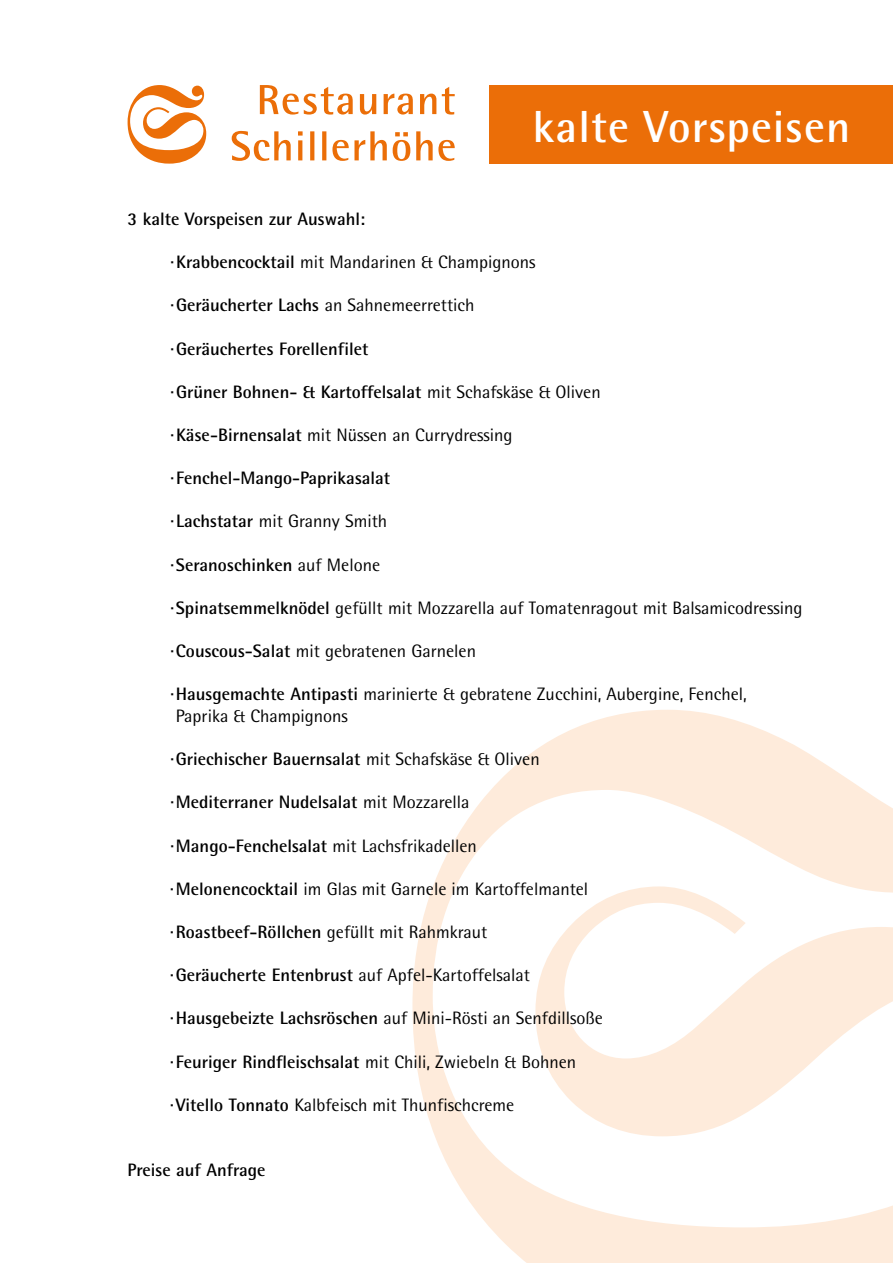
<style>
.page{position:relative;width:893px;height:1263px;background:#fff}
.page>*{position:absolute;margin:0;border:0;box-sizing:border-box;transform-origin:0 0}
.t1{font:700 45px "Rotis Semi Sans Std";letter-spacing:.025em;color:#fff}
.t2{font:18px/21.6px "Rotis Semi Sans Std";color:#000}
.t3{font:700 18px "Rotis Semi Sans Std";color:#000}
.s1{font-weight:700}
.s2{font-weight:400}
</style>
<div class="page">
<svg style="left:412px;top:710px;width:481px;height:553px"></svg>
<div style="left:489px;top:85px;width:404px;height:79px;background:#eb6e08"></div>
<svg style="left:260px;top:85px;width:195px;height:30px"></svg>
<svg style="left:232px;top:131px;width:223px;height:30px"></svg>
<svg style="left:128px;top:85px;width:78px;height:79px"></svg>
<h1 class="t1" style="left:533px;top:99px;width:319px">kalte Vorspeisen</h1>
<p class="t3" style="left:128px;top:208px;width:239px">3 kalte Vorspeisen zur Auswahl:</p>
<p class="t2" style="left:170px;top:251px;width:367px"><span class="s1">·Krabbencocktail</span> mit Mandarinen &amp; Champignons</p>
<p class="t3" style="left:170px;top:294px;width:306px">·Geräucherter Lachs <span class="s2">an Sahnemeerrettich</span></p>
<p class="t3" style="left:170px;top:337px;width:200px">·Geräuchertes Forellenfilet</p>
<p class="t3" style="left:170px;top:381px;width:432px">·Grüner Bohnen- &amp; Kartoffelsalat <span class="s2">mit Schafskäse &amp; Oliven</span></p>
<p class="t2" style="left:170px;top:424px;width:344px"><span class="s1">·Käse-Birnensalat</span> mit Nüssen an Currydressing</p>
<p class="t3" style="left:170px;top:467px;width:222px">·Fenchel-Mango-Paprikasalat</p>
<p class="t2" style="left:170px;top:510px;width:219px"><span class="s1">·Lachstatar</span> mit Granny Smith</p>
<p class="t3" style="left:170px;top:553px;width:212px">·Seranoschinken <span class="s2">auf Melone</span></p>
<p class="t2" style="left:170px;top:597px;width:634px"><span class="s1">·Spinatsemmelknödel</span> gefüllt mit Mozzarella auf Tomatenragout mit Balsamicodressing</p>
<p class="t2" style="left:170px;top:640px;width:307px"><span class="s1">·Couscous-Salat</span> mit gebratenen Garnelen</p>
<p class="t2" style="left:176px;top:683px;width:572px;text-indent:-6px"><span class="s1">·Hausgemachte Antipasti</span> marinierte &amp; gebratene Zucchini, Aubergine, Fenchel,<br>Paprika &amp; Champignons</p>
<p class="t3" style="left:170px;top:748px;width:371px">·Griechischer Bauernsalat <span class="s2">mit Schafskäse &amp; Oliven</span></p>
<p class="t3" style="left:170px;top:791px;width:301px">·Mediterraner Nudelsalat <span class="s2">mit Mozzarella</span></p>
<p class="t3" style="left:170px;top:834px;width:308px">·Mango-Fenchelsalat <span class="s2">mit Lachsfrikadellen</span></p>
<p class="t2" style="left:170px;top:878px;width:420px"><span class="s1">·Melonencocktail</span> im Glas mit Garnele im Kartoffelmantel</p>
<p class="t3" style="left:170px;top:921px;width:319px">·Roastbeef-Röllchen <span class="s2">gefüllt mit Rahmkraut</span></p>
<p class="t2" style="left:170px;top:964px;width:362px"><span class="s1">·Geräucherte Entenbrust</span> auf Apfel-Kartoffelsalat</p>
<p class="t2" style="left:170px;top:1007px;width:434px"><span class="s1">·Hausgebeizte Lachsröschen</span> auf Mini-Rösti an Senfdillsoße</p>
<p class="t3" style="left:170px;top:1050px;width:408px">·Feuriger Rindfleischsalat <span class="s2">mit Chili, Zwiebeln &amp; Bohnen</span></p>
<p class="t2" style="left:170px;top:1094px;width:346px"><span class="s1">·Vitello Tonnato</span> Kalbfeisch mit Thunfischcreme</p>
<p class="t3" style="left:127px;top:1158px;width:140px">Preise auf Anfrage</p>
</div>
